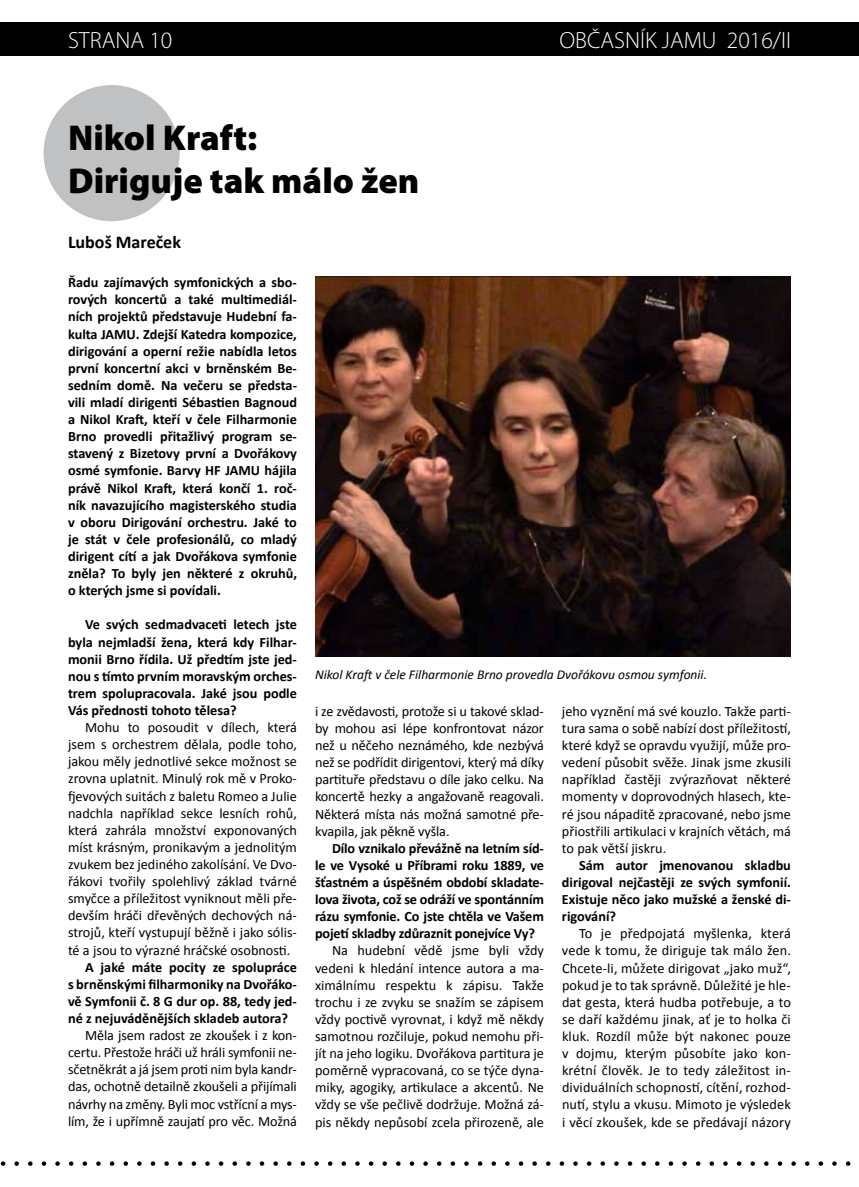
<style>
.page{position:relative;width:859px;height:1187px;background:#fff}
.page>*{position:absolute;margin:0;border:0;box-sizing:border-box;transform-origin:0 0}
.t1{font:900 36px/43.2px "Myriad Pro";color:#000}
.t2{font:300 23.55px "Myriad Pro";color:#fff}
.t3{font:700 18px "Calibri";color:#000}
.t4{font:14.25px/17.1px "Calibri";color:#000;text-align:justify}
.t5{font:700 14.25px/17.1px "Calibri";color:#000;text-align:justify}
.t6{font:italic 13.5px "Calibri";color:#000}
</style>
<div class="page">
<div style="left:0;top:22px;width:859px;height:34px;background:#000"></div>
<svg style="left:0;top:1161px;width:851px;height:4px"></svg>
<img style="left:315px;top:276px;width:476px;height:380px">
<div style="left:44px;top:85px;width:136px;height:136px;background:#c0c1c2;border-radius:50%"></div>
<h2 class="t2" style="left:68px;top:26px;width:106px">STRANA 10</h2>
<h2 class="t2" style="left:559px;top:26px;width:233px">OBČASNÍK JAMU 2016/II</h2>
<h1 class="t1" style="left:68px;top:114px;width:353px">Nikol Kraft:<br>Diriguje tak málo žen</h1>
<p class="t3" style="left:68px;top:229px;width:114px">Luboš Mareček</p>
<p class="t5" style="left:68px;top:273px;width:230px">Řadu zajímavých symfonických a sbo&shy;rových koncertů a také multimediál&shy;ních projektů představuje Hudební fa&shy;kulta JAMU. Zdejší Katedra kompozice, dirigování a operní režie nabídla letos první koncertní akci v brněnském Be&shy;sedním domě. Na večeru se předsta&shy;vili mladí dirigenti Sébastien Bagnoud a Nikol Kraft, kteří v čele Filharmonie Brno provedli přitažlivý program se&shy;stavený z Bizetovy první a Dvořákovy osmé symfonie. Barvy HF JAMU hájila právě Nikol Kraft, která končí 1. roč&shy;ník navazujícího magisterského studia v oboru Dirigování orchestru. Jaké to je stát v čele profesionálů, co mladý dirigent cítí a jak Dvořákova symfonie zněla? To byly jen některé z okruhů, o kterých jsme si povídali.</p>
<p class="t5" style="left:68px;top:615px;width:230px;text-indent:17px">Ve svých sedmadvaceti letech jste byla nejmladší žena, která kdy Filhar&shy;monii Brno řídila. Už předtím jste jed&shy;nou s tímto prvním moravským orches&shy;trem spolupracovala. Jaké jsou podle Vás přednosti tohoto tělesa?</p>
<p class="t4" style="left:68px;top:718px;width:230px;text-indent:17px">Mohu to posoudit v dílech, která jsem s orchestrem dělala, podle toho, jakou měly jednotlivé sekce možnost se zrovna uplatnit. Minulý rok mě v Proko&shy;fjevových suitách z baletu Romeo a Julie nadchla například sekce lesních rohů, která zahrála množství exponovaných míst krásným, pronikavým a jednolitým zvukem bez jediného zakolísání. Ve Dvo&shy;řákovi tvořily spolehlivý základ tvárné smyčce a příležitost vyniknout měli pře&shy;devším hráči dřevěných dechových ná&shy;strojů, kteří vystupují běžně i jako sólis&shy;té a jsou to výrazné hráčské osobnosti.</p>
<p class="t5" style="left:68px;top:957px;width:230px;text-indent:17px">A jaké máte pocity ze spolupráce s brněnskými filharmoniky na Dvořáko&shy;vě Symfonii č. 8 G dur op. 88, tedy jed&shy;né z nejuváděnějších skladeb autora?</p>
<p class="t4" style="left:68px;top:1026px;width:230px;text-indent:17px">Měla jsem radost ze zkoušek i z kon&shy;certu. Přestože hráči už hráli symfonii ne&shy;sčetněkrát a já jsem proti nim byla kandr&shy;das, ochotně detailně zkoušeli a přijímali návrhy na změny. Byli moc vstřícní a mys&shy;lím, že i upřímně zaujatí pro věc. Možná</p>
<p class="t6" style="left:315px;top:665px;width:394px">Nikol Kraft v čele Filharmonie Brno provedla Dvořákovu osmou symfonii.</p>
<p class="t4" style="left:315px;top:702px;width:230px">i ze zvědavosti, protože si u takové sklad&shy;by mohou asi lépe konfrontovat názor než u něčeho neznámého, kde nezbývá než se podřídit dirigentovi, který má díky partituře představu o díle jako celku. Na koncertě hezky a angažovaně reagovali.<br>Některá místa nás možná samotné pře&shy;kvapila, jak pěkně vyšla.</p>
<p class="t5" style="left:315px;top:838px;width:230px;text-indent:17px">Dílo vznikalo převážně na letním síd&shy;le ve Vysoké u Příbrami roku 1889, ve šťastném a úspěšném období skladate&shy;lova života, což se odráží ve spontánním rázu symfonie. Co jste chtěla ve Vašem pojetí skladby zdůraznit ponejvíce Vy?</p>
<p class="t4" style="left:315px;top:941px;width:230px;text-indent:17px">Na hudební vědě jsme byli vždy vedeni k hledání intence autora a ma&shy;ximálnímu respektu k zápisu. Takže trochu i ze zvyku se snažím se zápisem vždy poctivě vyrovnat, i když mě někdy samotnou rozčiluje, pokud nemohu při&shy;jít na jeho logiku. Dvořákova partitura je poměrně vypracovaná, co se týče dyna&shy;miky, agogiky, artikulace a akcentů. Ne vždy se vše pečlivě dodržuje. Možná zá&shy;pis někdy nepůsobí zcela přirozeně, ale</p>
<p class="t4" style="left:562px;top:702px;width:230px">jeho vyznění má své kouzlo. Takže parti&shy;tura sama o sobě nabízí dost příležitostí, které když se opravdu využijí, může pro&shy;vedení působit svěže. Jinak jsme zkusili například častěji zvýrazňovat některé momenty v doprovodných hlasech, kte&shy;ré jsou nápaditě zpracované, nebo jsme přiostřili artikulaci v krajních větách, má to pak větší jiskru.</p>
<p class="t5" style="left:562px;top:856px;width:230px;text-indent:17px">Sám autor jmenovanou skladbu dirigoval nejčastěji ze svých symfonií.<br>Existuje něco jako mužské a ženské di&shy;rigování?</p>
<p class="t4" style="left:562px;top:924px;width:230px;text-indent:17px">To je předpojatá myšlenka, která vede k tomu, že diriguje tak málo žen.<br>Chcete-li, můžete dirigovat „jako muž“, pokud je to tak správně. Důležité je hle&shy;dat gesta, která hudba potřebuje, a to se daří každému jinak, ať je to holka či kluk. Rozdíl může být nakonec pouze v dojmu, kterým působíte jako kon&shy;krétní člověk. Je to tedy záležitost in&shy;dividuálních schopností, cítění, rozhod&shy;nutí, stylu a vkusu. Mimoto je výsledek i věcí zkoušek, kde se předávají názory</p>
</div>
